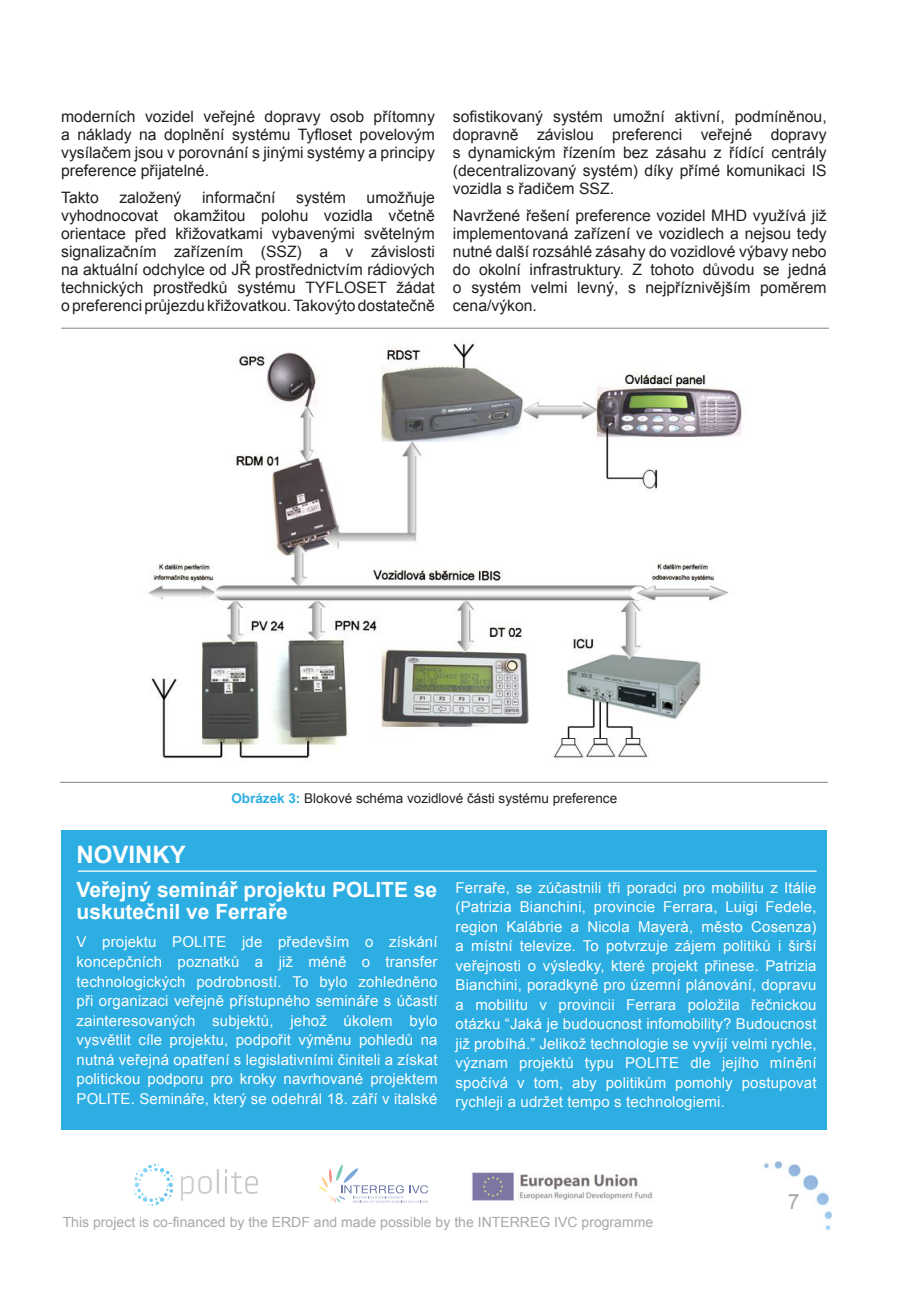
<style>
.page{position:relative;width:906px;height:1289px;background:#fff}
.page>*{position:absolute;margin:0;border:0;box-sizing:border-box;transform-origin:0 0}
.t1{font:700 24px "Arial";color:#fff}
.t2{font:700 21px/22.5px "Arial";color:#fff}
.t3{font:21px "Arial";color:#a8a9ad}
.t4{font:15.75px/18px "Arial";color:#231f20;text-align:justify}
.t5{font:15px/19.5px "Arial";letter-spacing:.01em;color:#fff;text-align:justify}
.t6{font:14.1px "Arial";color:#a7a8ac}
.t7{font:13.5px "Arial";color:#231f20}
.s1{font-weight:700;color:#2daee3}
</style>
<div class="page">
<img style="left:764px;top:1161px;width:68px;height:69px">
<svg style="left:181px;top:1169px;width:77px;height:31px"></svg>
<svg style="left:133px;top:1164px;width:41px;height:41px"></svg>
<svg style="left:318px;top:1164px;width:110px;height:38px"></svg>
<img style="left:472px;top:1172px;width:181px;height:29px">
<div style="left:61px;top:830px;width:766px;height:300px;background:#2daee3"></div>
<hr style="left:78px;top:870px;width:738px;height:1px;background:#fff">
<hr style="left:60px;top:782px;width:768px;height:1px;background:#808285">
<img style="left:148px;top:343px;width:594px;height:416px">
<hr style="left:61px;top:328px;width:768px;height:1px;background:#808285">
<p class="t4" style="left:61px;top:108px;width:375px">moderních vozidel veřejné dopravy osob přítomny a náklady na doplnění systému Tyfloset povelovým vysílačem jsou v porovnání s jinými systémy a principy preference přijatelné.</p>
<p class="t4" style="left:61px;top:188px;width:39px">Takto</p>
<p class="t4" style="left:119px;top:188px;width:64px">založený</p>
<p class="t4" style="left:202px;top:188px;width:75px">informační</p>
<p class="t4" style="left:296px;top:188px;width:51px">systém</p>
<p class="t4" style="left:61px;top:188px;width:375px;text-indent:305px">umožňuje vyhodnocovat okamžitou polohu vozidla včetně orientace před křižovatkami vybavenými světelným signalizačním zařízením (SSZ) a v závislosti na aktuální odchylce od JŘ prostřednictvím rádiových technických prostředků systému TYFLOSET žádat o preferenci průjezdu křižovatkou. Takovýto dostatečně</p>
<p class="t4" style="left:453px;top:108px;width:375px">sofistikovaný systém umožní aktivní, podmíněnou, dopravně závislou preferenci veřejné dopravy s dynamickým řízením bez zásahu z řídící centrály (decentralizovaný systém) díky přímé komunikaci IS vozidla s řadičem SSZ.</p>
<p class="t4" style="left:453px;top:206px;width:375px">Navržené řešení preference vozidel MHD využívá již implementovaná zařízení ve vozidlech a nejsou tedy nutné další rozsáhlé zásahy do vozidlové výbavy nebo do okolní infrastruktury. Z tohoto důvodu se jedná o systém velmi levný, s nejpříznivějším poměrem cena/výkon.</p>
<h1 class="t1" style="left:76px;top:838px;width:111px">NOVINKY</h1>
<p class="t7" style="left:231px;top:789px;width:387px"><span class="s1">Obrázek 3:</span> Blokové schéma vozidlové části systému preference</p>
<h2 class="t2" style="left:76px;top:879px;width:362px">Veřejný seminář projektu POLITE se uskutečnil ve Ferraře</h2>
<p class="t5" style="left:76px;top:932px;width:362px">V projektu POLITE jde především o získání koncepčních poznatků a již méně o transfer technologických podrobností. To bylo zohledněno při organizaci veřejně přístupného semináře s účastí zainteresovaných subjektů, jehož úkolem bylo vysvětlit cíle projektu, podpořit výměnu pohledů na nutná veřejná opatření s legislativními činiteli a získat politickou podporu pro kroky navrhované projektem POLITE. Semináře, který se odehrál 18. září v italské</p>
<p class="t5" style="left:455px;top:877px;width:362px">Ferraře, se zúčastnili tři poradci pro mobilitu z Itálie (Patrizia Bianchini, provincie Ferrara, Luigi Fedele, region Kalábrie a Nicola Mayerà, město Cosenza) a místní televize. To potvrzuje zájem politiků i širší veřejnosti o výsledky, které projekt přinese. Patrizia Bianchini, poradkyně pro územní plánování, dopravu a mobilitu v provincii Ferrara položila řečnickou otázku “Jaká je budoucnost infomobility? Budoucnost již probíhá.” Jelikož technologie se vyvíjí velmi rychle, význam projektů typu POLITE dle jejího mínění spočívá v tom, aby politikům pomohly postupovat rychleji a udržet tempo s technologiemi.</p>
<h2 class="t3" style="left:788px;top:1188px;width:13px">7</h2>
<p class="t6" style="left:63px;top:1212px;width:592px">This project is co-financed by the ERDF and made possible by the INTERREG IVC programme</p>
</div>
